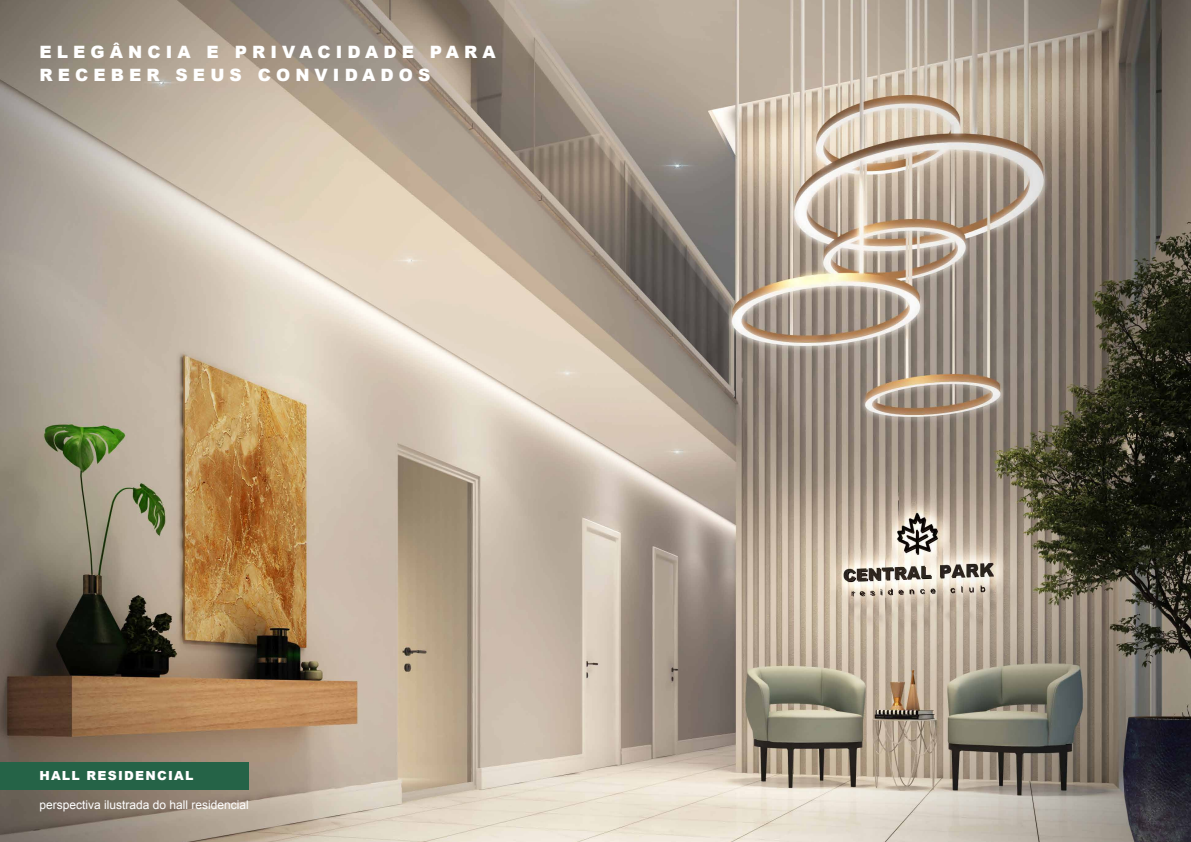
<style>
.page{position:relative;width:1191px;height:842px;background:#fff}
.page>*{position:absolute;margin:0;border:0;box-sizing:border-box;transform-origin:0 0}
.t1{font:900 17px/23px "Arial";letter-spacing:.3em;color:#fff}
.t2{font:900 12.5px "Arial";letter-spacing:.1em;color:#fff}
.t3{font:12px "Arial";color:#fff}
</style>
<div class="page">
<img style="left:0;top:0;width:1191px;height:842px">
<div style="left:0;top:763px;width:248px;height:27px;background:#256347"></div>
<p class="t1" style="left:39px;top:39px;width:458px">ELEGÂNCIA E PRIVACIDADE PARA<br>RECEBER SEUS CONVIDADOS</p>
<p class="t2" style="left:39px;top:767px;width:156px">HALL RESIDENCIAL</p>
<p class="t3" style="left:39px;top:797px;width:211px">perspectiva ilustrada do hall residencial</p>
</div>
